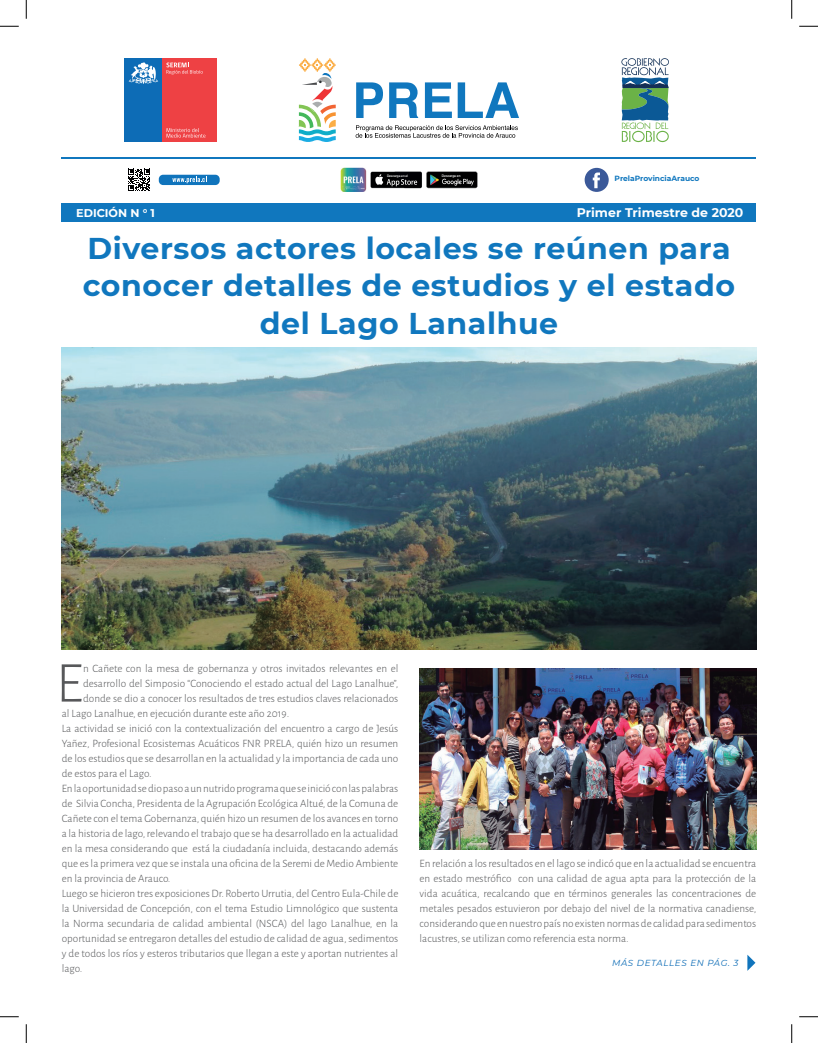
<style>
.page{position:relative;width:818px;height:1043px;background:#fff}
.page>*{position:absolute;margin:0;border:0;box-sizing:border-box;transform-origin:0 0}
.t1{font:300 58.25px "Alegreya Sans";color:#57585a}
.t2{font:700 30px/37.5px "Montserrat";letter-spacing:.02em;color:#1077be}
.t3{font:700 12.5px "Montserrat";color:#fff}
.t4{font:300 11.25px/15px "Alegreya Sans";color:#57585a;text-align:justify}
.t5{font:700 11.25px "Montserrat";color:#fff}
.t6{font:italic 8.75px "Montserrat";letter-spacing:.07em;color:#0d6cb6}
.t7{font:700 7.5px "Montserrat";color:#1077be}
.t8{font:500 3.5px "Helvetica Neue";color:#fff;scale:.92 1}
.t9{font:500 3.25px "Helvetica Neue";color:#fff;scale:.92 1}
</style>
<div class="page">
<div style="left:125px;top:58px;width:37px;height:84px;background:#0d6cb6"></div>
<div style="left:162px;top:58px;width:55px;height:84px;background:#ee4144"></div>
<svg style="left:129px;top:62px;width:29px;height:22px"></svg>
<svg style="left:166px;top:63px;width:37px;height:12px"></svg>
<svg style="left:166px;top:128px;width:39px;height:10px"></svg>
<svg style="left:356px;top:82px;width:27px;height:36px"></svg>
<svg style="left:389px;top:82px;width:29px;height:36px"></svg>
<svg style="left:425px;top:82px;width:94px;height:36px"></svg>
<svg style="left:355px;top:125px;width:163px;height:13px"></svg>
<svg style="left:299px;top:58px;width:37px;height:84px"></svg>
<img style="left:62px;top:348px;width:694px;height:301px">
<img style="left:419px;top:668px;width:337px;height:181px">
<svg style="left:747px;top:954px;width:8px;height:16px"></svg>
<div style="left:62px;top:203px;width:694px;height:18px;background:#1077be"></div>
<svg style="left:621px;top:58px;width:48px;height:84px"></svg>
<svg style="left:370px;top:171px;width:52px;height:17px"></svg>
<div style="left:371px;top:172px;width:50px;height:16px;background:#000001;border-radius:2px"></div>
<img style="left:394px;top:171px;width:28px;height:17px">
<svg style="left:375px;top:174px;width:42px;height:12px"></svg>
<svg style="left:426px;top:172px;width:51px;height:16px"></svg>
<img style="left:340px;top:168px;width:26px;height:24px">
<div style="left:159px;top:175px;width:61px;height:10px;background:#1074bc;border-radius:4px"></div>
<svg style="left:172px;top:176px;width:33px;height:7px"></svg>
<svg style="left:128px;top:169px;width:22px;height:22px"></svg>
<div style="left:584px;top:168px;width:24px;height:24px;background:#3b5999;border-radius:50%"></div>
<svg style="left:592px;top:172px;width:8px;height:16px"></svg>
<hr style="left:62px;top:157px;width:694px;height:1px;background:#1077be">
<svg style="left:0;top:25px;width:19px;height:2px"></svg>
<svg style="left:799px;top:25px;width:19px;height:2px"></svg>
<svg style="left:0;top:1016px;width:19px;height:1px"></svg>
<svg style="left:799px;top:1016px;width:19px;height:1px"></svg>
<svg style="left:25px;top:0;width:2px;height:19px"></svg>
<svg style="left:25px;top:1024px;width:2px;height:18px"></svg>
<svg style="left:791px;top:0;width:1px;height:19px"></svg>
<svg style="left:791px;top:1024px;width:1px;height:18px"></svg>
<p class="t9" style="left:387px;top:173px;width:24px">Descarga en el</p>
<p class="t8" style="left:442px;top:173px;width:22px">Descarga en</p>
<p class="t7" style="left:614px;top:173px;width:86px">PrelaProvinciaArauco</p>
<p class="t5" style="left:76px;top:204px;width:80px">EDICIÓN N ° 1</p>
<p class="t3" style="left:577px;top:203px;width:168px">Primer Trimestre de 2020</p>
<p class="t2" style="left:83px;top:228px;width:654px">Diversos actores locales se reúnen para conocer detalles de estudios y el estado</p>
<p class="t2" style="left:260px;top:303px;width:300px">del Lago Lanalhue</p>
<p class="t1" style="left:56px;top:645px;width:29px">E</p>
<p class="t4" style="left:83px;top:660px;width:317px">n Cañete con la mesa de gobernanza y otros invitados relevantes en el</p>
<p class="t4" style="left:83px;top:675px;width:317px">desarrollo del Simposio “Conociendo el estado actual del Lago Lanalhue”,</p>
<p class="t4" style="left:83px;top:690px;width:317px">donde se dio a conocer los resultados de tres estudios claves relacionados</p>
<p class="t4" style="left:62px;top:705px;width:229px">al Lago Lanalhue, en ejecución durante este año 2019.</p>
<p class="t4" style="left:62px;top:720px;width:338px">La actividad se inició con la contextualización del encuentro a cargo de Jesús Yañez, Profesional Ecosistemas Acuáticos FNR PRELA, quién hizo un resumen de los estudios que se desarrollan en la actualidad y la importancia de cada uno de estos para el Lago.</p>
<p class="t4" style="left:62px;top:780px;width:338px">En la oportunidad se dio paso a un nutrido programa que se inició con las palabras de Silvia Concha, Presidenta de la Agrupación Ecológica Altué, de la Comuna de Cañete con el tema Gobernanza, quién hizo un resumen de los avances en torno a la historia de lago, relevando el trabajo que se ha desarrollado en la actualidad en la mesa considerando que está la ciudadanía incluida, destacando además que es la primera vez que se instala una oficina de la Seremi de Medio Ambiente en la provincia de Arauco.</p>
<p class="t4" style="left:62px;top:885px;width:338px">Luego se hicieron tres exposiciones Dr. Roberto Urrutia, del Centro Eula-Chile de la Universidad de Concepción, con el tema Estudio Limnológico que sustenta la Norma secundaria de calidad ambiental (NSCA) del lago Lanalhue, en la oportunidad se entregaron detalles del estudio de calidad de agua, sedimentos y de todos los ríos y esteros tributarios que llegan a este y aportan nutrientes al lago.</p>
<p class="t4" style="left:419px;top:855px;width:338px">En relación a los resultados en el lago se indicó que en la actualidad se encuentra en estado mestrófico con una calidad de agua apta para la protección de la vida acuática, recalcando que en términos generales las concentraciones de metales pesados estuvieron por debajo del nivel de la normativa canadiense, considerando que en nuestro país no existen normas de calidad para sedimentos lacustres, se utilizan como referencia esta norma.</p>
<p class="t6" style="left:612px;top:957px;width:128px">MÁS DETALLES EN PÁG. 3</p>
</div>
